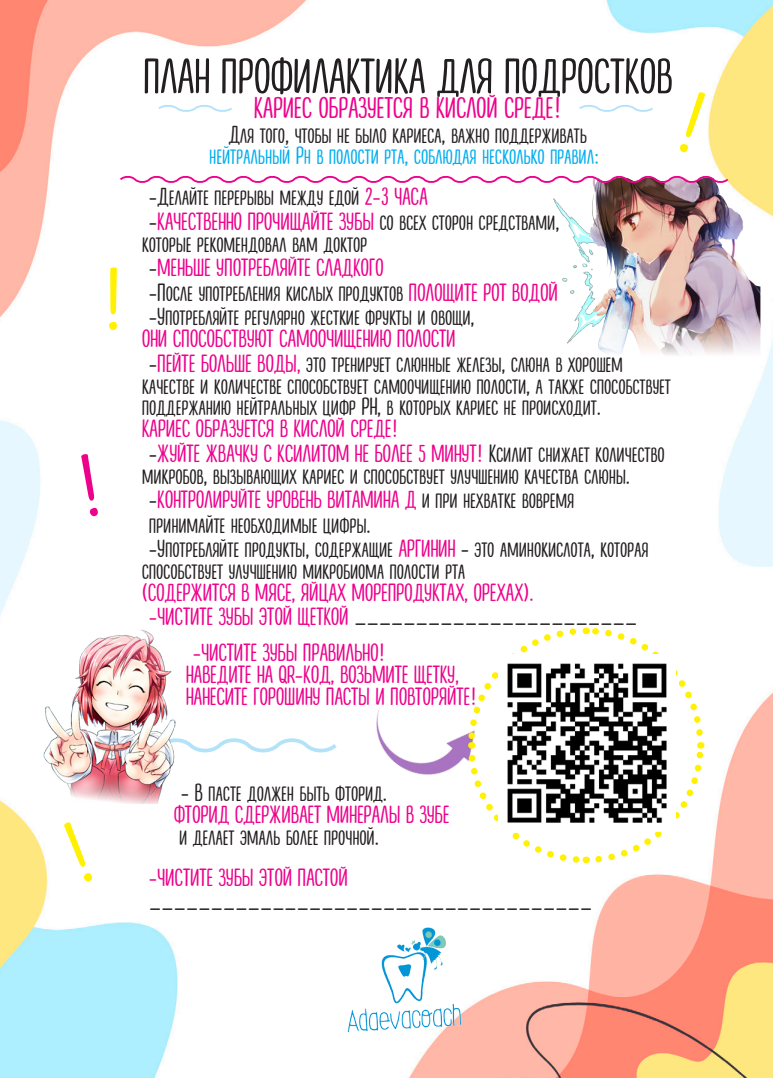
<style>
.page{position:relative;width:773px;height:1078px;background:#fff}
.page>*{position:absolute;margin:0;border:0;box-sizing:border-box;transform-origin:0 0}
.t1{font:90px "Lifehack Sans";color:#fff101}
.t2{font:50px "Lifehack Sans";letter-spacing:-.005em;color:#231f20}
.t3{font:30px "Lifehack Sans";letter-spacing:-.005em;color:#ed028c}
.t4{font:25px/21.8px "Lifehack Sans";letter-spacing:-.005em;color:#231f20}
.t5{font:25px/21.8px "Lifehack Sans";letter-spacing:-.005em;color:#ed028c}
.t6{font:25px/21.8px "Lifehack Sans";letter-spacing:-.005em;color:#00aeef;text-align:center}
.s1{color:#231f20}
.s2{color:#ed028c}
</style>
<div class="page">
<img style="left:0;top:0;width:772px;height:1077px">
<img style="left:449px;top:180px;width:323px;height:188px">
<img style="left:526px;top:178px;width:234px;height:179px">
<img style="left:351px;top:670px;width:113px;height:136px">
<svg style="left:464px;top:624px;width:242px;height:242px"></svg>
<svg style="left:207px;top:733px;width:133px;height:24px"></svg>
<svg style="left:156px;top:102px;width:78px;height:12px"></svg>
<svg style="left:577px;top:102px;width:78px;height:12px"></svg>
<svg style="left:118px;top:173px;width:612px;height:12px"></svg>
<img style="left:335px;top:911px;width:138px;height:138px">
<img style="left:498px;top:654px;width:177px;height:177px">
<img style="left:24px;top:620px;width:183px;height:182px">
<svg style="left:80px;top:453px;width:18px;height:63px"></svg>
<svg style="left:678px;top:91px;width:27px;height:62px"></svg>
<svg style="left:62px;top:821px;width:31px;height:61px"></svg>
<p class="t1" style="left:101px;top:254px;width:26px">!</p>
<p class="t2" style="left:143px;top:51px;width:531px">ПЛАН ПРОФИЛАКТИКА ДЛЯ ПОДРОСТКОВ</p>
<p class="t3" style="left:254px;top:92px;width:309px">КАРИЕС ОБРАЗУЕТСЯ В КИСЛОЙ СРЕДЕ!</p>
<p class="t6" style="left:209px;top:124px;width:391px"><span class="s1">Для того, чтобы не было кариеса, важно поддерживать </span>нейтральный Рн в полости рта, соблюдая несколько правил:</p>
<p class="t4" style="left:149px;top:187px;width:280px">-Делайте перерывы между едой <span class="s2">2-3 ЧАСА</span></p>
<p class="t4" style="left:142px;top:211px;width:419px">-<span class="s2">КАЧЕСТВЕННО ПРОЧИЩАЙТЕ ЗУБЫ</span> со всех сторон средствами, которые рекомендовал вам доктор</p>
<p class="t5" style="left:149px;top:258px;width:236px"><span class="s1">-</span>МЕНЬШЕ УПОТРЕБЛЯЙТЕ СЛАДКОГО</p>
<p class="t4" style="left:149px;top:282px;width:410px">-После употребления кислых продуктов <span class="s2">ПОЛОЩИТЕ РОТ ВОДОЙ</span></p>
<p class="t4" style="left:142px;top:307px;width:334px">-Употребляйте регулярно жесткие фрукты и овощи,<br><span class="s2">ОНИ СПОСОБСТВУЮТ САМООЧИЩЕНИЮ ПОЛОСТИ</span></p>
<p class="t4" style="left:142px;top:353px;width:530px">-<span class="s2">ПЕЙТЕ БОЛЬШЕ ВОДЫ,</span> это тренирует слюнные железы, слюна в хорошем качестве и количестве способствует самоочищению полости, а также способствует поддержанию нейтральных цифр РН, в которых кариес не происходит.<br><span class="s2">КАРИЕС ОБРАЗУЕТСЯ В КИСЛОЙ СРЕДЕ!</span></p>
<p class="t4" style="left:142px;top:443px;width:524px">-<span class="s2">ЖУЙТЕ ЖВАЧКУ С КСИЛИТОМ НЕ БОЛЕЕ 5 МИНУТ!</span> Ксилит снижает количество микробов, вызывающих кариес и способствует улучшению качества слюны.</p>
<p class="t5" style="left:149px;top:489px;width:426px"><span class="s1">-</span>КОНТРОЛИРУЙТЕ УРОВЕНЬ ВИТАМИНА Д <span class="s1">и при нехватке вовремя</span></p>
<p class="t4" style="left:149px;top:514px;width:223px">принимайте необходимые цифры.</p>
<p class="t4" style="left:142px;top:538px;width:508px">-Употребляйте продукты, содержащие <span class="s2">АРГИНИН</span> - это аминокислота, которая способствует улучшению микробиома полости рта<br><span class="s2">(СОДЕРЖИТСЯ В МЯСЕ, ЯЙЦАХ МОРЕПРОДУКТАХ, ОРЕХАХ).</span></p>
<p class="t4" style="left:149px;top:607px;width:490px"><span class="s2">-ЧИСТИТЕ ЗУБЫ ЭТОЙ ЩЕТКОЙ</span> _______________________</p>
<p class="t5" style="left:186px;top:642px;width:292px">-ЧИСТИТЕ ЗУБЫ ПРАВИЛЬНО!<br>НАВЕДИТЕ НА QR-КОД, ВОЗЬМИТЕ ЩЕТКУ,<br>НАНЕСИТЕ ГОРОШИНУ ПАСТЫ И ПОВТОРЯЙТЕ!</p>
<p class="t4" style="left:174px;top:782px;width:277px">- В пасте должен быть фторид.<br><span class="s2">ФТОРИД СДЕРЖИВАЕТ МИНЕРАЛЫ В ЗУБЕ </span>и делает эмаль более прочной.</p>
<p class="t5" style="left:149px;top:867px;width:200px">-ЧИСТИТЕ ЗУБЫ ЭТОЙ ПАСТОЙ</p>
<p class="t4" style="left:149px;top:891px;width:444px">____________________________________</p>
</div>
